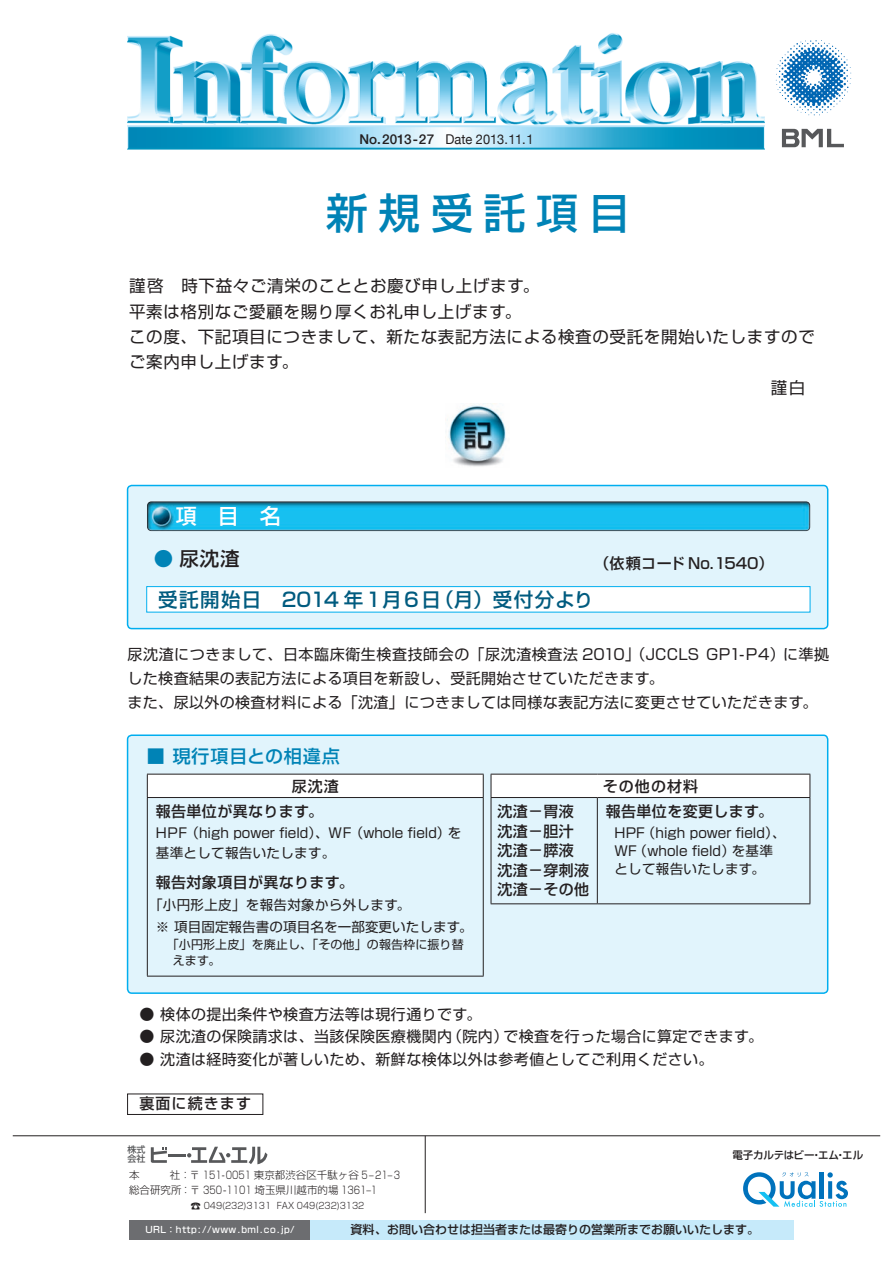
<style>
.page{position:relative;width:893px;height:1263px;background:#fff}
.page>*{position:absolute;margin:0;border:0;box-sizing:border-box;transform-origin:0 0}
.t1{font:500 42px "Shin Go Pro";letter-spacing:.25em;color:#0083b6}
.t2{font:500 21px "Shin Go Pro";color:#fff}
.t3{font:500 19.5px "Shin Go Pro";letter-spacing:.075em;color:#005b7f}
.t4{font:500 19.5px "Shin Go Pro";color:#231f20}
.t5{font:500 18px "Shin Go Pro";letter-spacing:.05em;color:#0083b6}
.t6{font:16.5px "Shin Go Pro";letter-spacing:.04em;color:#231f20}
.t7{font:15px/24px "Shin Go Pro";letter-spacing:.025em;color:#231f20}
.t8{font:500 15px/19.5px "Shin Go Pro";letter-spacing:.025em;color:#231f20}
.t9{font:500 15px "Shin Go Pro";color:#231f20}
.t10{font:500 15px "Shin Go Pro";letter-spacing:.075em;color:#231f20}
.t11{font:13.5px/18px "Shin Go Pro";letter-spacing:.01em;color:#231f20}
.t12{font:13.5px "Helvetica Neue";color:#231f20;scale:.95 1}
.t13{font:500 12px "Shin Go Pro";color:#231f20}
.t14{font:12px/16.5px "Shin Go Pro";letter-spacing:.01em;color:#231f20}
.t15{font:300 10.5px/15px "Shin Go Pro";color:#231f20}
.t16{font:500 10.5px "Shin Go Pro";letter-spacing:-.025em;color:#231f20}
.t17{font:300 9px "Shin Go Pro";color:#231f20;scale:.9 1}
.t18{font:500 9px "Shin Go Pro";letter-spacing:.05em;color:#fff}
.t19{font:500 9px/9.4px "Shin Go Pro";color:#57585a}
.s1{font-weight:500}
.s2{color:#0083b6}
.s3{font-size:10.5px}
</style>
<div class="page">
<div style="left:128px;top:485px;width:700px;height:144px;background:#e1f4fc;border-radius:4px"></div>
<div style="left:127px;top:485px;width:701px;height:144px;border:2px solid #00aeef;border-radius:4px"></div>
<div style="left:128px;top:735px;width:700px;height:258px;background:#e1f4fc;border-radius:4px"></div>
<div style="left:127px;top:734px;width:701px;height:260px;border:2px solid #00aeef;border-radius:4px"></div>
<hr style="left:425px;top:1136px;width:1px;height:77px;background:#231f20">
<hr style="left:13px;top:1135px;width:867px;height:1px;background:#231f20">
<svg style="left:151px;top:1147px;width:16px;height:16px"></svg>
<hr style="left:168px;top:1154px;width:17px;height:3px;background:#57585a">
<svg style="left:187px;top:1147px;width:80px;height:17px"></svg>
<img style="left:127px;top:33px;width:663px;height:117px">
<svg style="left:776px;top:40px;width:75px;height:75px"></svg>
<svg style="left:782px;top:129px;width:62px;height:18px"></svg>
<img style="left:447px;top:404px;width:59px;height:63px">
<img style="left:147px;top:501px;width:663px;height:30px">
<div style="left:310px;top:1220px;width:484px;height:19px;background:#c6eafa"></div>
<div style="left:130px;top:1220px;width:180px;height:19px;background:#6c6d70"></div>
<div style="left:147px;top:587px;width:663px;height:25px;background:#fff"></div>
<div style="left:146px;top:586px;width:664px;height:26px;border:1px solid #00aeef"></div>
<svg style="left:743px;top:1172px;width:105px;height:35px"></svg>
<div style="left:127px;top:1093px;width:136px;height:22px;border:1px solid #231f20"></div>
<div style="left:147px;top:774px;width:336px;height:23px;background:#fff"></div>
<hr style="left:147px;top:774px;width:337px;height:1px;background:#231f20">
<svg style="left:147px;top:774px;width:1px;height:23px"></svg>
<svg style="left:483px;top:774px;width:1px;height:23px"></svg>
<hr style="left:147px;top:797px;width:337px;height:1px;background:#231f20">
<hr style="left:147px;top:798px;width:1px;height:178px;background:#231f20">
<hr style="left:483px;top:798px;width:1px;height:178px;background:#231f20">
<hr style="left:147px;top:976px;width:337px;height:1px;background:#231f20">
<div style="left:491px;top:774px;width:319px;height:23px;background:#fff"></div>
<hr style="left:491px;top:774px;width:106px;height:1px;background:#231f20">
<svg style="left:491px;top:774px;width:1px;height:23px"></svg>
<hr style="left:597px;top:774px;width:213px;height:1px;background:#231f20">
<svg style="left:810px;top:774px;width:1px;height:23px"></svg>
<hr style="left:491px;top:797px;width:106px;height:1px;background:#231f20">
<hr style="left:491px;top:798px;width:1px;height:105px;background:#231f20">
<hr style="left:597px;top:797px;width:213px;height:1px;background:#231f20">
<hr style="left:597px;top:798px;width:1px;height:105px;background:#231f20">
<hr style="left:810px;top:798px;width:1px;height:105px;background:#231f20">
<hr style="left:491px;top:903px;width:106px;height:1px;background:#231f20">
<hr style="left:597px;top:903px;width:213px;height:1px;background:#231f20">
<p class="t12" style="left:359px;top:129px;width:185px"><span class="s1">No.2013-27</span> Date 2013.11.1</p>
<h1 class="t1" style="left:326px;top:179px;width:306px">新規受託項目</h1>
<p class="t6" style="left:129px;top:272px;width:412px">謹啓　時下益々ご清栄のこととお慶び申し上げます。</p>
<p class="t6" style="left:129px;top:298px;width:394px">平素は格別なご愛顧を賜り厚くお礼申し上げます。</p>
<p class="t6" style="left:129px;top:323px;width:687px">この度、下記項目につきまして、新たな表記方法による検査の受託を開始いたしますので</p>
<p class="t6" style="left:129px;top:349px;width:171px">ご案内申し上げます。</p>
<p class="t6" style="left:771px;top:374px;width:36px">謹白</p>
<h2 class="t2" style="left:176px;top:499px;width:106px">項　目　名</h2>
<h3 class="t4" style="left:154px;top:543px;width:87px"><span class="s2">●</span> 尿沈渣</h3>
<p class="t9" style="left:595px;top:551px;width:180px">（依頼コード No.1540）</p>
<h3 class="t3" style="left:158px;top:583px;width:437px">受託開始日　2014 年1月6日（月）受付分より</h3>
<p class="t7" style="left:128px;top:640px;width:703px">尿沈渣につきまして、日本臨床衛生検査技師会の「尿沈渣検査法 2010」（JCCLS GP1-P4）に準拠した検査結果の表記方法による項目を新設し、受託開始させていただきます。<br>また、尿以外の検査材料による「沈渣」につきましては同様な表記方法に変更させていただきます。</p>
<p class="t5" style="left:147px;top:741px;width:194px">■ 現行項目との相違点</p>
<p class="t8" style="left:156px;top:771px;width:185px;line-height:25.5px;text-indent:136px">尿沈渣報告単位が異なります。</p>
<p class="t11" style="left:156px;top:822px;width:307px;line-height:19.4px">HPF（high power field）、WF（whole field）を基準として報告いたします。</p>
<p class="t8" style="left:156px;top:871px;width:199px">報告対象項目が異なります。</p>
<p class="t11" style="left:156px;top:891px;width:318px;line-height:22.5px;text-indent:-7px">「小円形上皮」を報告対象から外します。<br>※ 項目固定報告書の項目名を一部変更いたします。</p>
<p class="t14" style="left:173px;top:934px;width:292px;text-indent:-6px">「小円形上皮」を廃止し、「その他」の報告枠に振り替えます。</p>
<p class="t8" style="left:603px;top:774px;width:97px">その他の材料</p>
<p class="t8" style="left:497px;top:800px;width:93px">沈渣－胃液沈渣－胆汁沈渣－膵液沈渣－穿刺液沈渣－その他</p>
<p class="t8" style="left:606px;top:800px;width:169px">報告単位を変更します。</p>
<p class="t11" style="left:614px;top:822px;width:173px">HPF（high power field）、<br>WF（whole field）を基準として報告いたします。</p>
<p class="t7" style="left:140px;top:1000px;width:343px">● 検体の提出条件や検査方法等は現行通りです。</p>
<p class="t7" style="left:140px;top:1023px;width:625px">● 尿沈渣の保険請求は、当該保険医療機関内（院内）で検査を行った場合に算定できます。</p>
<p class="t7" style="left:140px;top:1045px;width:575px">● 沈渣は経時変化が著しいため、新鮮な検体以外は参考値としてご利用ください。</p>
<p class="t10" style="left:139px;top:1091px;width:113px">裏面に続きます</p>
<p class="t19" style="left:127px;top:1143px;width:19px">株式会社</p>
<p class="t15" style="left:129px;top:1166px;width:272px">本 　　 社：〒 151-0051 東京都渋谷区千駄ヶ谷 5–21–3総合研究所：〒 350-1101 埼玉県川越市的場 1361–1</p>
<p class="t17" style="left:191px;top:1198px;width:195px"><span class="s3">☎</span> 049(232)3131　FAX 049(232)3132</p>
<p class="t16" style="left:732px;top:1146px;width:132px">電子カルテはビー・エム・エル</p>
<p class="t18" style="left:145px;top:1222px;width:151px">URL：http://www.bml.co.jp/</p>
<p class="t13" style="left:351px;top:1219px;width:410px">資料、お問い合わせは担当者または最寄りの営業所までお願いいたします。</p>
</div>
